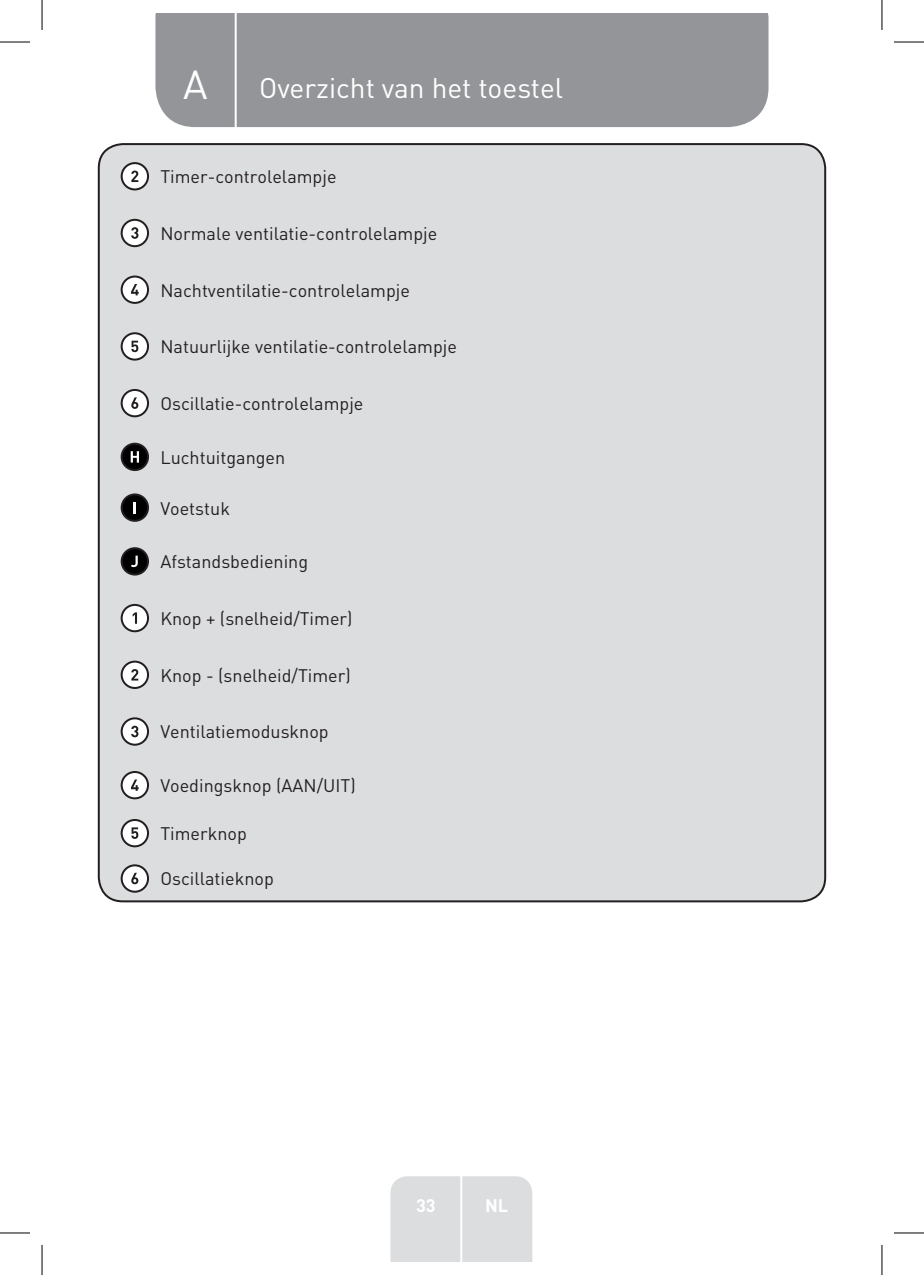
<style>
.page{position:relative;width:924px;height:1275px;background:#fff}
.page>*{position:absolute;margin:0;border:0;box-sizing:border-box;transform-origin:0 0}
.t1{font:40px "DIN Pro";color:#fff}
.TitreGauche__gabarit{font:28px "DIN Pro";color:#fff}
.Left__Table{font:18px "DIN Pro";color:#231f20}
.t2{font:700 18px "DIN Pro";color:#fff}
</style>
<div class="page">
<div style="left:155px;top:14px;width:613px;height:113px;background:#939598"></div>
<div style="left:390px;top:1176px;width:142px;height:85px;background:#dcdddf"></div>
<hr style="left:460px;top:1153px;width:2px;height:108px;background:#fff">
<hr style="left:234px;top:14px;width:2px;height:116px;background:#fff">
<div style="left:99px;top:144px;width:725px;height:757px;background:#dcdddf;border-radius:24px"></div>
<div style="left:122px;top:163px;width:26px;height:26px;background:#fff;border-radius:50%"></div>
<div style="left:121px;top:162px;width:28px;height:28px;border:2px solid #231f20;border-radius:50%"></div>
<svg style="left:131px;top:170px;width:7px;height:12px"></svg>
<div style="left:122px;top:220px;width:26px;height:26px;background:#fff;border-radius:50%"></div>
<div style="left:121px;top:219px;width:28px;height:28px;border:2px solid #231f20;border-radius:50%"></div>
<svg style="left:131px;top:227px;width:7px;height:12px"></svg>
<div style="left:122px;top:276px;width:26px;height:27px;background:#fff;border-radius:50%"></div>
<div style="left:121px;top:275px;width:28px;height:29px;border:2px solid #231f20;border-radius:50%"></div>
<svg style="left:131px;top:284px;width:8px;height:11px"></svg>
<svg style="left:122px;top:333px;width:26px;height:26px"></svg>
<div style="left:121px;top:332px;width:28px;height:28px;border:2px solid #231f20;border-radius:50%"></div>
<svg style="left:131px;top:341px;width:7px;height:11px"></svg>
<div style="left:122px;top:390px;width:26px;height:26px;background:#fff;border-radius:50%"></div>
<div style="left:121px;top:389px;width:28px;height:28px;border:2px solid #231f20;border-radius:50%"></div>
<svg style="left:131px;top:397px;width:7px;height:12px"></svg>
<div style="left:122px;top:444px;width:26px;height:26px;background:#000;border-radius:50%"></div>
<div style="left:121px;top:443px;width:28px;height:28px;border:2px solid #231f20;border-radius:50%"></div>
<svg style="left:131px;top:451px;width:8px;height:11px"></svg>
<div style="left:122px;top:494px;width:26px;height:27px;background:#000;border-radius:50%"></div>
<div style="left:121px;top:493px;width:28px;height:29px;border:2px solid #231f20;border-radius:50%"></div>
<svg style="left:134px;top:502px;width:2px;height:11px"></svg>
<div style="left:122px;top:548px;width:26px;height:26px;background:#000;border-radius:50%"></div>
<div style="left:121px;top:547px;width:28px;height:28px;border:2px solid #231f20;border-radius:50%"></div>
<svg style="left:131px;top:555px;width:7px;height:12px"></svg>
<div style="left:122px;top:605px;width:26px;height:26px;background:#fff;border-radius:50%"></div>
<div style="left:121px;top:604px;width:28px;height:28px;border:2px solid #231f20;border-radius:50%"></div>
<svg style="left:133px;top:612px;width:4px;height:12px"></svg>
<svg style="left:122px;top:661px;width:26px;height:27px"></svg>
<div style="left:121px;top:660px;width:28px;height:29px;border:2px solid #231f20;border-radius:50%"></div>
<svg style="left:131px;top:669px;width:7px;height:11px"></svg>
<div style="left:122px;top:718px;width:26px;height:26px;background:#fff;border-radius:50%"></div>
<div style="left:121px;top:717px;width:28px;height:28px;border:2px solid #231f20;border-radius:50%"></div>
<svg style="left:131px;top:725px;width:7px;height:12px"></svg>
<div style="left:122px;top:772px;width:26px;height:26px;background:#fff;border-radius:50%"></div>
<div style="left:121px;top:771px;width:28px;height:28px;border:2px solid #231f20;border-radius:50%"></div>
<svg style="left:131px;top:779px;width:8px;height:12px"></svg>
<div style="left:122px;top:820px;width:26px;height:26px;background:#fff;border-radius:50%"></div>
<div style="left:121px;top:819px;width:28px;height:28px;border:2px solid #231f20;border-radius:50%"></div>
<svg style="left:131px;top:827px;width:7px;height:12px"></svg>
<div style="left:122px;top:865px;width:26px;height:26px;background:#fff;border-radius:50%"></div>
<div style="left:121px;top:864px;width:28px;height:28px;border:2px solid #231f20;border-radius:50%"></div>
<svg style="left:131px;top:872px;width:7px;height:12px"></svg>
<hr style="left:0;top:42px;width:30px;height:1px;background:#000">
<hr style="left:893px;top:42px;width:30px;height:1px;background:#000">
<hr style="left:0;top:1232px;width:30px;height:1px;background:#000">
<hr style="left:893px;top:1232px;width:30px;height:1px;background:#000">
<hr style="left:42px;top:0;width:1px;height:30px;background:#000">
<hr style="left:42px;top:1245px;width:1px;height:30px;background:#000">
<hr style="left:881px;top:0;width:1px;height:30px;background:#000">
<hr style="left:881px;top:1245px;width:1px;height:30px;background:#000">
<p class="t1" style="left:183px;top:57px;width:26px">A</p>
<p class="TitreGauche__gabarit" style="left:259px;top:69px;width:305px">Overzicht van het toestel</p>
<p class="Left__Table" style="left:160px;top:164px;width:178px">Timer-controlelampje</p>
<p class="Left__Table" style="left:160px;top:221px;width:278px">Normale ventilatie-controlelampje</p>
<p class="Left__Table" style="left:160px;top:278px;width:251px">Nachtventilatie-controlelampje</p>
<p class="Left__Table" style="left:160px;top:334px;width:298px">Natuurlijke ventilatie-controlelampje</p>
<p class="Left__Table" style="left:160px;top:391px;width:204px">Oscillatie-controlelampje</p>
<p class="Left__Table" style="left:160px;top:445px;width:126px">Luchtuitgangen</p>
<p class="Left__Table" style="left:160px;top:496px;width:71px">Voetstuk</p>
<p class="Left__Table" style="left:160px;top:549px;width:149px">Afstandsbediening</p>
<p class="Left__Table" style="left:160px;top:606px;width:193px">Knop + (snelheid/Timer)</p>
<p class="Left__Table" style="left:160px;top:663px;width:192px">Knop - (snelheid/Timer)</p>
<p class="Left__Table" style="left:160px;top:719px;width:170px">Ventilatiemodusknop</p>
<p class="Left__Table" style="left:160px;top:773px;width:197px">Voedingsknop (AAN/UIT)</p>
<p class="Left__Table" style="left:160px;top:821px;width:88px">Timerknop</p>
<p class="Left__Table" style="left:160px;top:866px;width:115px">Oscillatieknop</p>
<p class="t2" style="left:416px;top:1192px;width:21px">33</p>
<p class="t2" style="left:485px;top:1192px;width:25px">NL</p>
</div>
